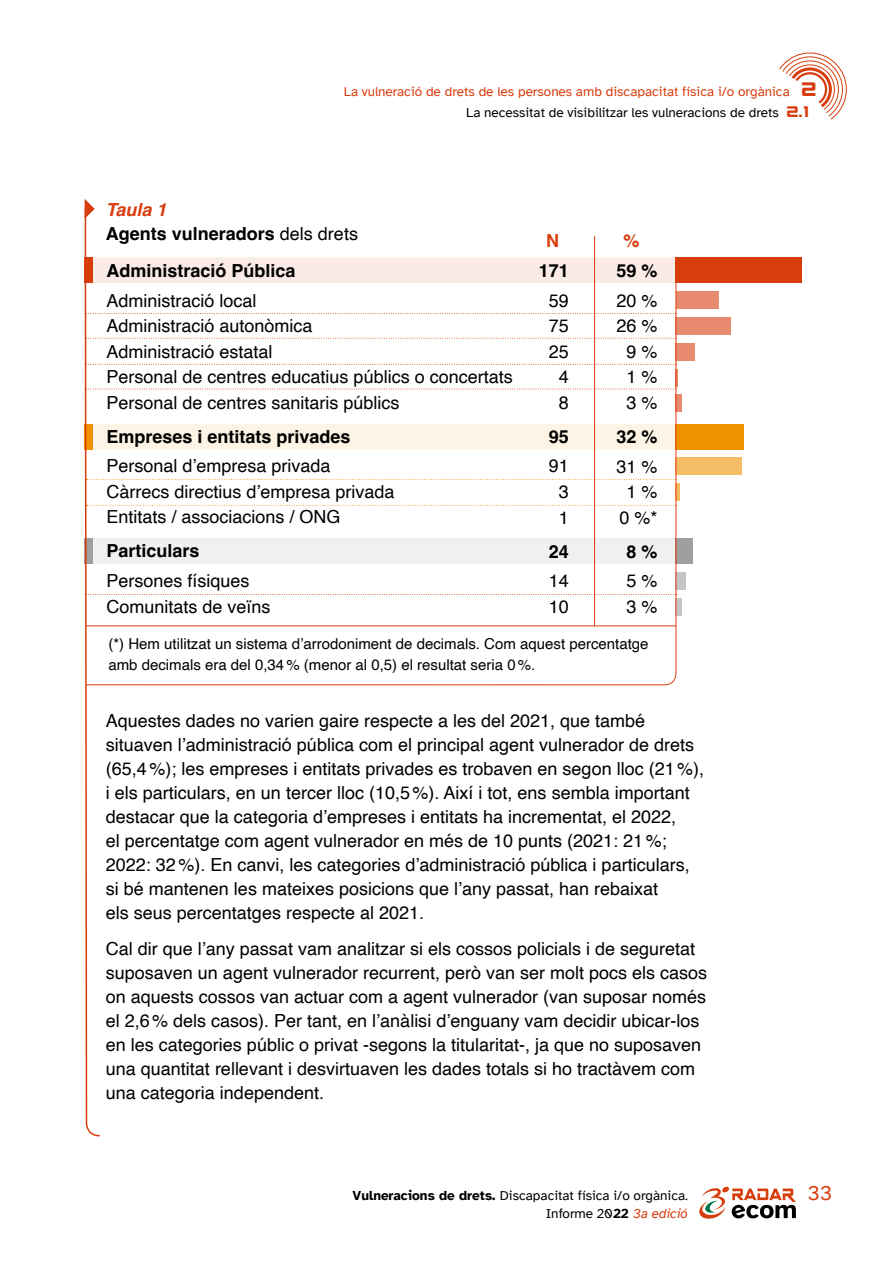
<style>
.page{position:relative;width:893px;height:1263px;background:#fff}
.page>*{position:absolute;margin:0;border:0;box-sizing:border-box;transform-origin:0 0}
.t1{font:21px "Atkinson Hyperlegible";color:#d83d0e}
.t2{font:18px/25.5px "Helvetica";color:#000}
.t3{font:700 18px/24px "Helvetica";color:#000}
.t4{font:700 18px "Helvetica";color:#d83d0e}
.t5{font:15px/21px "Helvetica";color:#000}
.t6{font:13.5px/21px "Atkinson Hyperlegible";color:#d83d0e}
.t7{font:13.5px "Atkinson Hyperlegible";color:#000}
.s1{font-family:"Strike Fighter";font-size:21px}
.s2{color:#000}
.s3{font-family:"Strike Fighter";font-size:16.5px}
.s4{font-style:italic;color:#d83d0e}
.s5{font-weight:400}
.s6{font-weight:700}
</style>
<div class="page">
<div style="left:676px;top:257px;width:126px;height:26px;background:#d83d0e"></div>
<div style="left:676px;top:292px;width:42px;height:17px;background:#e88a6e"></div>
<div style="left:676px;top:317px;width:55px;height:17px;background:#e88a6e"></div>
<div style="left:676px;top:343px;width:19px;height:17px;background:#e88a6e"></div>
<div style="left:676px;top:395px;width:6px;height:17px;background:#e88a6e"></div>
<div style="left:676px;top:424px;width:68px;height:26px;background:#ef9300"></div>
<div style="left:676px;top:458px;width:66px;height:17px;background:#f5be66"></div>
<hr style="left:676px;top:484px;width:4px;height:17px;background:#f5be66">
<div style="left:676px;top:538px;width:17px;height:25px;background:#9f9f9e"></div>
<div style="left:676px;top:573px;width:10px;height:17px;background:#c5c5c5"></div>
<div style="left:676px;top:598px;width:6px;height:17px;background:#c5c5c5"></div>
<svg style="left:779px;top:60px;width:61px;height:60px"></svg>
<svg style="left:699px;top:1186px;width:97px;height:33px"></svg>
<svg style="left:84px;top:199px;width:594px;height:938px"></svg>
<p class="t6" style="left:466px;top:82px;width:352px;text-indent:-122px">La vulneració de drets de les persones amb discapacitat física i/o orgànica <span class="s1">2<br></span><span class="s2">La necessitat de visibilitzar les vulneracions de drets</span> <span class="s3">2.1</span></p>
<p class="t3" style="left:106px;top:199px;width:254px"><span class="s4">Taula 1<br></span>Agents vulneradors <span class="s5">dels drets</span></p>
<p class="t3" style="left:107px;top:261px;width:191px">Administració Pública</p>
<p class="t2" style="left:107px;top:289px;width:408px">Administració local<br>Administració autonòmica<br>Administració estatal<br>Personal de centres educatius públics o concertats<br>Personal de centres sanitaris públics</p>
<p class="t3" style="left:107px;top:426px;width:246px">Empreses i entitats privades</p>
<p class="t2" style="left:107px;top:454px;width:290px">Personal d’empresa privada<br>Càrrecs directius d’empresa privada<br>Entitats / associacions / ONG</p>
<p class="t3" style="left:107px;top:541px;width:95px">Particulars</p>
<p class="t2" style="left:107px;top:569px;width:166px">Persones físiques<br>Comunitats de veïns</p>
<p class="t4" style="left:546px;top:230px;width:14px">N</p>
<p class="t3" style="left:539px;top:259px;width:32px">171</p>
<p class="t2" style="left:549px;top:289px;width:22px;text-align:center">59<br>75<br>25<br>4<br>8</p>
<p class="t3" style="left:549px;top:426px;width:22px">95</p>
<p class="t2" style="left:549px;top:455px;width:22px;text-align:center">91<br>3<br>1</p>
<p class="t3" style="left:549px;top:539px;width:22px">24</p>
<p class="t2" style="left:549px;top:570px;width:22px">14<br>10</p>
<p class="t4" style="left:623px;top:230px;width:18px">%</p>
<p class="t3" style="left:616px;top:261px;width:43px">59 %</p>
<p class="t2" style="left:616px;top:289px;width:43px;text-align:center">20 %<br>26 %<br>9 %<br>1 %<br>3 %</p>
<p class="t3" style="left:616px;top:426px;width:43px">32 %</p>
<p class="t2" style="left:616px;top:455px;width:43px;text-align:center">31 %<br>1 %<br>0 %*</p>
<p class="t3" style="left:626px;top:541px;width:33px">8 %</p>
<p class="t2" style="left:626px;top:570px;width:33px">5 %<br>3 %</p>
<p class="t5" style="left:108px;top:633px;width:542px">(*) Hem utilitzat un sistema d’arrodoniment de decimals. Com aquest percentatge amb decimals era del 0,34 % (menor al 0,5) el resultat seria 0 %.</p>
<p class="t2" style="left:106px;top:709px;width:600px;line-height:24px">Aquestes dades no varien gaire respecte a les del 2021, que també situaven l’administració pública com el principal agent vulnerador de drets (65,4 %); les empreses i entitats privades es trobaven en segon lloc (21 %), i els particulars, en un tercer lloc (10,5 %). Així i tot, ens sembla important destacar que la categoria d’empreses i entitats ha incrementat, el 2022,<br>el percentatge com agent vulnerador en més de 10 punts (2021: 21 %; 2022: 32 %). En canvi, les categories d’administració pública i particulars, si bé mantenen les mateixes posicions que l’any passat, han rebaixat<br>els seus percentatges respecte al 2021.</p>
<p class="t2" style="left:106px;top:937px;width:603px;line-height:24px">Cal dir que l’any passat vam analitzar si els cossos policials i de seguretat suposaven un agent vulnerador recurrent, però van ser molt pocs els casos on aquests cossos van actuar com a agent vulnerador (van suposar només el 2,6 % dels casos). Per tant, en l’anàlisi d’enguany vam decidir ubicar-los en les categories públic o privat -segons la titularitat-, ja que no suposaven una quantitat rellevant i desvirtuaven les dades totals si ho tractàvem com una categoria independent.</p>
<p class="t7" style="left:353px;top:1190px;width:337px"><span class="s6">Vulneracions de drets.</span> Discapacitat física i/o orgànica.</p>
<p class="t1" style="left:808px;top:1185px;width:26px">33</p>
<p class="t7" style="left:546px;top:1208px;width:144px">Informe 20<span class="s6">22</span> <span class="s4">3a edició</span></p>
</div>
